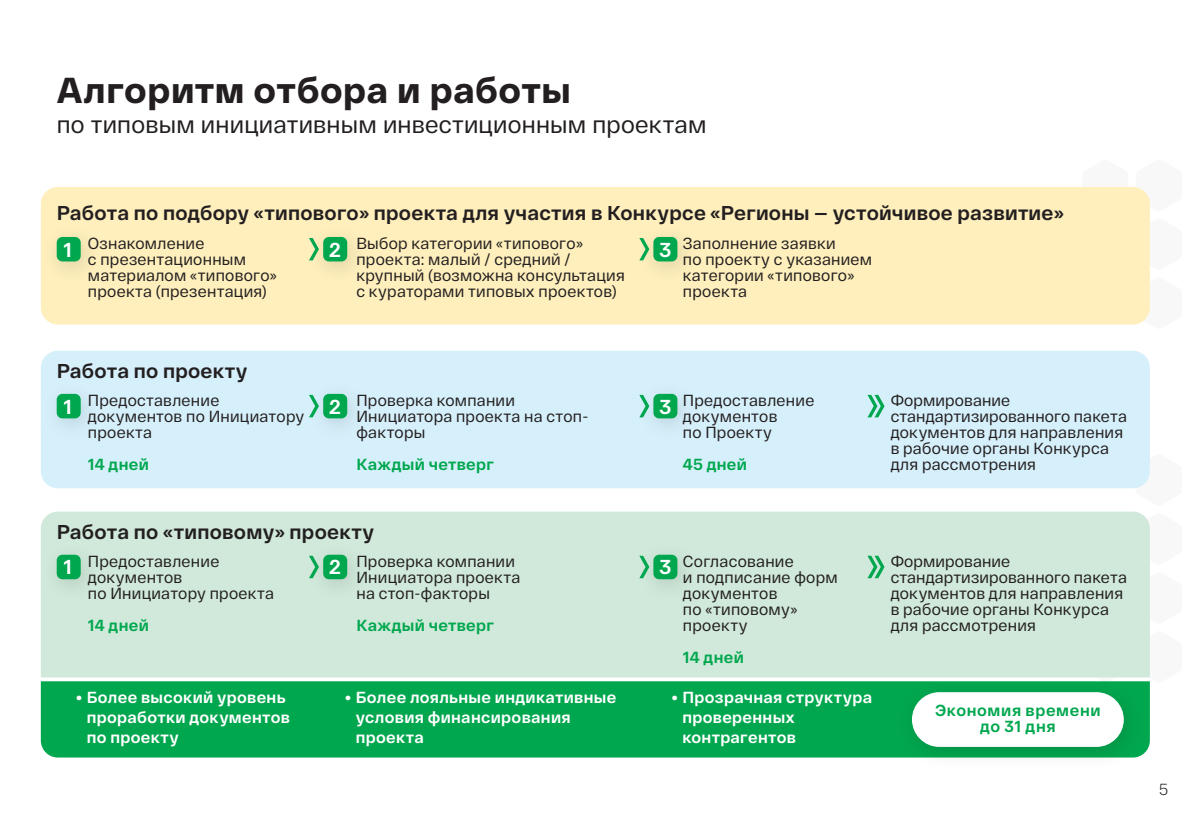
<style>
.page{position:relative;width:1191px;height:840px;background:#fff}
.page>*{position:absolute;margin:0;border:0;box-sizing:border-box;transform-origin:0 0}
.t1{font:800 36px "RF Dewi";letter-spacing:.01em;color:#231f20}
.t2{font:24px "RF Dewi";letter-spacing:.01em;color:#231f20}
.t3{font:700 20.2px "RF Dewi";color:#fff}
.t4{font:700 20px "RF Dewi";letter-spacing:.01em;color:#231f20}
.t5{font:16px/16px "RF Dewi";letter-spacing:.015em;color:#231f20}
.t6{font:700 16px/20px "RF Dewi";letter-spacing:.02em;color:#fff}
.t7{font:700 16px "RF Dewi";letter-spacing:.02em;color:#00a74e}
.t8{font:700 16px/16px "RF Dewi";letter-spacing:.04em;color:#00a74e;text-align:center}
.t9{font:300 16px "RF Dewi";color:#231f20}
.s1{font-weight:900}
</style>
<div class="page">
<svg style="left:1144px;top:630px;width:6px;height:52px"></svg>
<svg style="left:1149px;top:571px;width:1px;height:52px"></svg>
<svg style="left:1149px;top:523px;width:1px;height:41px"></svg>
<svg style="left:1136px;top:454px;width:14px;height:34px"></svg>
<svg style="left:1136px;top:277px;width:14px;height:47px"></svg>
<svg style="left:1149px;top:218px;width:1px;height:52px"></svg>
<svg style="left:1136px;top:187px;width:14px;height:24px"></svg>
<div style="left:41px;top:187px;width:1108px;height:137px;background:#feefbc;border-radius:17px"></div>
<div style="left:41px;top:350px;width:1108px;height:138px;background:#d6f0fb;border-radius:17px"></div>
<div style="left:323px;top:237px;width:24px;height:24px;background:#00a74e;border-radius:6px"></div>
<div style="left:323px;top:393px;width:24px;height:25px;background:#00a74e;border-radius:6px"></div>
<div style="left:653px;top:237px;width:24px;height:24px;background:#00a74e;border-radius:6px"></div>
<div style="left:653px;top:393px;width:24px;height:25px;background:#00a74e;border-radius:6px"></div>
<div style="left:57px;top:237px;width:24px;height:24px;background:#00a74e;border-radius:6px"></div>
<div style="left:57px;top:393px;width:24px;height:25px;background:#00a74e;border-radius:6px"></div>
<div style="left:295px;top:226px;width:44px;height:57px;background:#231f20;opacity:.15"></div>
<svg style="left:301px;top:238px;width:22px;height:22px"></svg>
<div style="left:295px;top:382px;width:44px;height:57px;background:#231f20;opacity:.15"></div>
<svg style="left:301px;top:394px;width:22px;height:23px"></svg>
<div style="left:625px;top:226px;width:44px;height:57px;background:#231f20;opacity:.15"></div>
<svg style="left:631px;top:238px;width:22px;height:22px"></svg>
<div style="left:625px;top:382px;width:44px;height:57px;background:#231f20;opacity:.15"></div>
<svg style="left:631px;top:394px;width:22px;height:23px"></svg>
<svg style="left:867px;top:394px;width:18px;height:23px"></svg>
<div style="left:41px;top:511px;width:1108px;height:166px;background:#d0e9da"></div>
<div style="left:41px;top:681px;width:1108px;height:76px;background:#00a74e"></div>
<div style="left:308px;top:541px;width:61px;height:62px;background:#cfe8d9"></div>
<div style="left:323px;top:554px;width:24px;height:25px;background:#00a74e;border-radius:6px"></div>
<div style="left:638px;top:541px;width:61px;height:62px;background:#cfe8d9"></div>
<div style="left:653px;top:554px;width:24px;height:25px;background:#00a74e;border-radius:6px"></div>
<div style="left:41px;top:541px;width:61px;height:62px;background:#cfe8d9"></div>
<div style="left:57px;top:554px;width:24px;height:25px;background:#00a74e;border-radius:6px"></div>
<div style="left:295px;top:543px;width:44px;height:57px;background:#231f20;opacity:.15"></div>
<svg style="left:301px;top:555px;width:22px;height:23px"></svg>
<div style="left:625px;top:543px;width:44px;height:57px;background:#231f20;opacity:.15"></div>
<svg style="left:631px;top:555px;width:22px;height:23px"></svg>
<div style="left:854px;top:542px;width:50px;height:59px;background:#d0e9da"></div>
<svg style="left:867px;top:555px;width:18px;height:23px"></svg>
<div style="left:896px;top:677px;width:248px;height:93px;background:#231f20;opacity:.15"></div>
<div style="left:912px;top:691px;width:211px;height:55px;background:#fff;border-radius:27px"></div>
<h1 class="t1" style="left:57px;top:69px;width:515px">Алгоритм отбора и работы</h1>
<h2 class="t2" style="left:57px;top:111px;width:651px">по типовым инициативным инвестиционным проектам</h2>
<p class="t4" style="left:57px;top:201px;width:1008px">Работа по подбору «типового» проекта для участия в Конкурсе «Регионы — устойчивое развитие»</p>
<p class="t3" style="left:63px;top:237px;width:10px">1</p>
<p class="t5" style="left:88px;top:235px;width:190px">Ознакомление<br>с презентационным материалом «типового» проекта (презентация)</p>
<p class="t3" style="left:329px;top:237px;width:13px">2</p>
<p class="t5" style="left:356px;top:235px;width:270px">Выбор категории «типового» проекта: малый / средний / крупный (возможна консультация с кураторами типовых проектов)</p>
<p class="t3" style="left:659px;top:237px;width:13px">3</p>
<p class="t5" style="left:683px;top:235px;width:191px">Заполнение заявки<br>по проекту с указанием категории «типового» проекта</p>
<p class="t4" style="left:57px;top:359px;width:192px">Работа по проекту</p>
<p class="t3" style="left:63px;top:394px;width:10px">1</p>
<p class="t5" style="left:88px;top:391px;width:218px">Предоставление документов по Инициатору проекта</p>
<p class="t7" style="left:88px;top:454px;width:62px">14 дней</p>
<p class="t3" style="left:329px;top:394px;width:13px">2</p>
<p class="t5" style="left:356px;top:391px;width:233px">Проверка компании<br>Инициатора проекта на стоп&shy;факторы</p>
<p class="t7" style="left:356px;top:454px;width:139px">Каждый четверг</p>
<p class="t3" style="left:659px;top:394px;width:13px">3</p>
<p class="t5" style="left:683px;top:391px;width:133px">Предоставление документов<br>по Проекту</p>
<p class="t7" style="left:683px;top:454px;width:66px">45 дней</p>
<p class="t5" style="left:890px;top:391px;width:238px">Формирование стандартизированного пакета документов для направления в рабочие органы Конкурса для рассмотрения</p>
<p class="t4" style="left:57px;top:520px;width:319px">Работа по «типовому» проекту</p>
<p class="t3" style="left:63px;top:555px;width:10px">1</p>
<p class="t3" style="left:329px;top:555px;width:13px">2</p>
<p class="t3" style="left:659px;top:555px;width:13px">3</p>
<p class="t5" style="left:88px;top:552px;width:188px">Предоставление документов<br>по Инициатору проекта</p>
<p class="t7" style="left:88px;top:615px;width:62px">14 дней</p>
<p class="t5" style="left:356px;top:552px;width:165px">Проверка компании<br>Инициатора проекта на стоп-факторы</p>
<p class="t7" style="left:356px;top:615px;width:139px">Каждый четверг</p>
<p class="t5" style="left:683px;top:552px;width:156px">Согласование<br>и подписание форм документов<br>по «типовому» проекту</p>
<p class="t7" style="left:683px;top:647px;width:62px">14 дней</p>
<p class="t6" style="left:87px;top:687px;width:205px;text-indent:-11px"><span class="s1">•</span> Более высокий уровень проработки документов по проекту</p>
<p class="t6" style="left:356px;top:687px;width:262px;text-indent:-11px"><span class="s1">•</span> Более лояльные индикативные условия финансирования проекта</p>
<p class="t6" style="left:682px;top:687px;width:191px;text-indent:-11px"><span class="s1">•</span> Прозрачная структура проверенных контрагентов</p>
<p class="t5" style="left:890px;top:552px;width:238px">Формирование стандартизированного пакета документов для направления в рабочие органы Конкурса для рассмотрения</p>
<p class="t8" style="left:935px;top:701px;width:167px">Экономия времени до 31 дня</p>
<p class="t9" style="left:1159px;top:779px;width:10px">5</p>
</div>
